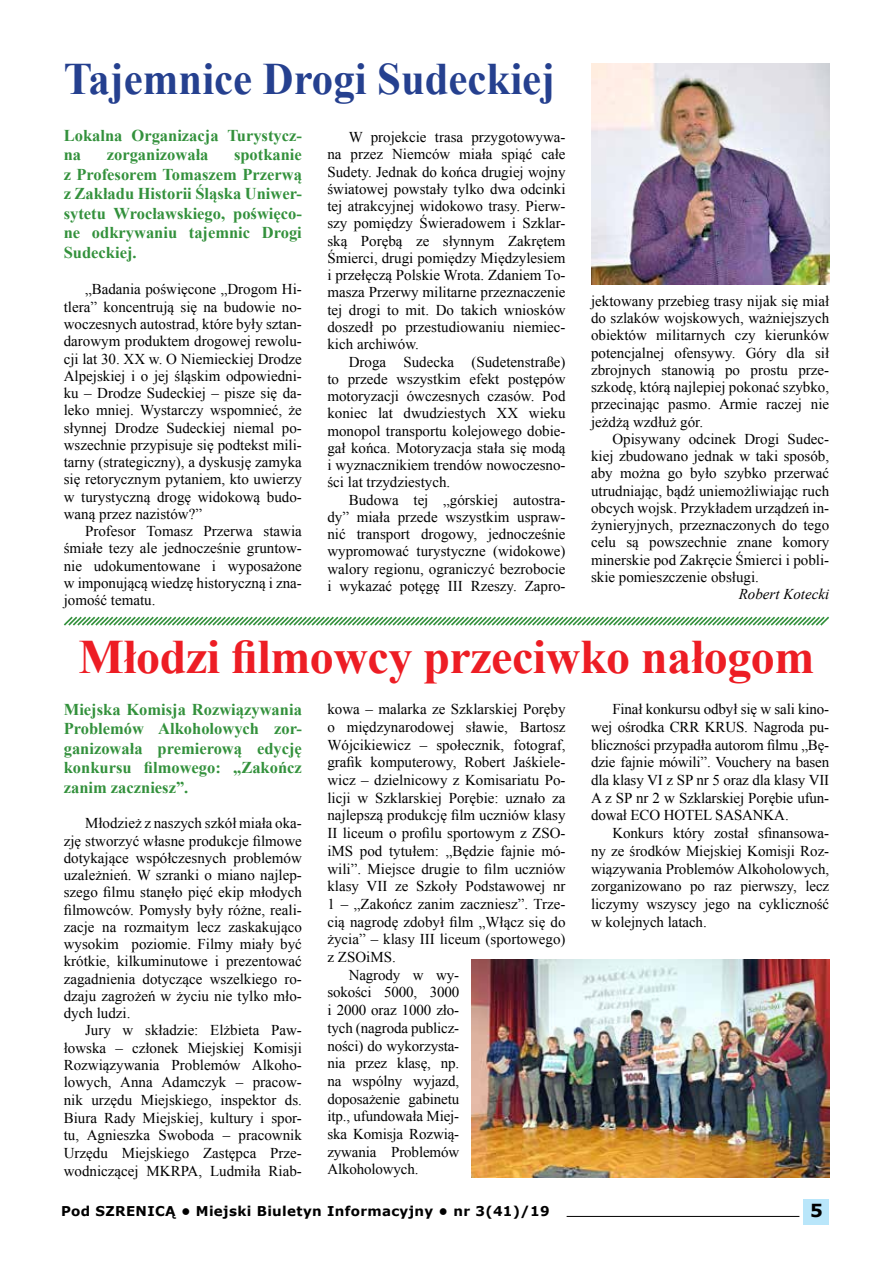
<style>
.page{position:relative;width:893px;height:1263px;background:#fff}
.page>*{position:absolute;margin:0;border:0;box-sizing:border-box;transform-origin:0 0}
.t1{font:700 48px "Times New Roman";letter-spacing:-.01em;color:#ed1d24}
.t2{font:700 45px "Times New Roman";color:#25408f;scale:.95 1}
.t3{font:700 18px "Verdana";color:#000}
.t4{font:700 16.5px/19.5px "Times New Roman";color:#33913c;text-align:justify}
.t5{font:15px/17.2px "Times New Roman";color:#000;text-align:justify}
.t6{font:italic 15px "Times New Roman";color:#000}
.t7{font:700 13.5px "Verdana";letter-spacing:.025em;color:#000}
</style>
<div class="page">
<div style="left:804px;top:1199px;width:25px;height:26px;background:#b9e6fa"></div>
<hr style="left:567px;top:1216px;width:232px;height:1px;background:#000">
<svg style="left:64px;top:616px;width:765px;height:10px"></svg>
<img style="left:591px;top:64px;width:239px;height:220px">
<img style="left:472px;top:959px;width:357px;height:219px">
<h2 class="t2" style="left:64px;top:48px;width:519px">Tajemnice Drogi Sudeckiej</h2>
<p class="t4" style="left:64px;top:125px;width:240px">Lokalna Organizacja Turystycz&shy;na</p>
<p class="t5" style="left:327px;top:128px;width:240px;text-indent:21px">W projekcie trasa przygotowywa&shy;na przez Niemców miała spiąć całe Sudety. Jednak do końca drugiej wojny światowej powstały tylko dwa odcinki tej atrakcyjnej widokowo trasy. Pierw&shy;szy pomiędzy Świeradowem i Szklar&shy;ską Porębą ze słynnym Zakrętem Śmierci, drugi pomiędzy Międzylesiem i przełęczą Polskie Wrota. Zdaniem To&shy;masza Przerwy militarne przeznaczenie tej drogi to mit. Do takich wniosków doszedł po przestudiowaniu niemiec&shy;kich archiwów.</p>
<p class="t5" style="left:327px;top:353px;width:240px;text-indent:21px">Droga Sudecka (Sudetenstraße) to przede wszystkim efekt postępów motoryzacji ówczesnych czasów. Pod koniec lat dwudziestych XX wieku monopol transportu kolejowego dobie&shy;gał końca. Motoryzacja stała się modą i wyznacznikiem trendów nowoczesno&shy;ści lat trzydziestych.</p>
<p class="t5" style="left:327px;top:491px;width:240px;text-indent:21px">Budowa tej „górskiej autostra&shy;dy” miała przede wszystkim uspraw&shy;nić transport drogowy, jednocześnie wypromować turystyczne (widokowe) walory regionu, ograniczyć bezrobocie i wykazać potęgę III Rzeszy. Zapro-</p>
<p class="t4" style="left:64px;top:145px;width:240px;text-indent:170px">spotkanie z Profesorem Tomaszem Przerwą z Zakładu Historii Śląska Uniwer&shy;sytetu Wrocławskiego, poświęco&shy;ne odkrywaniu tajemnic Drogi Sudeckiej.</p>
<p class="t5" style="left:64px;top:280px;width:240px;text-indent:21px">„Badania poświęcone „Drogom Hi&shy;tlera” koncentrują się na budowie no&shy;woczesnych autostrad, które były sztan&shy;darowym produktem drogowej rewolu&shy;cji lat 30. XX w. O Niemieckiej Drodze Alpejskiej i o jej śląskim odpowiedni&shy;ku – Drodze Sudeckiej – pisze się da&shy;leko mniej. Wystarczy wspomnieć, że słynnej Drodze Sudeckiej niemal po&shy;wszechnie przypisuje się podtekst mili&shy;tarny (strategiczny), a dyskusję zamyka się retorycznym pytaniem, kto uwierzy w turystyczną drogę widokową budo&shy;waną przez nazistów?”</p>
<p class="t5" style="left:64px;top:522px;width:240px;text-indent:21px">Profesor Tomasz Przerwa stawia śmiałe tezy ale jednocześnie gruntow&shy;nie udokumentowane i wyposażone w imponującą wiedzę historyczną i zna&shy;jomość tematu.</p>
<p class="t4" style="left:107px;top:145px;width:103px">zorganizowała</p>
<p class="t5" style="left:591px;top:292px;width:240px">jektowany przebieg trasy nijak się miał do szlaków wojskowych, ważniejszych obiektów militarnych czy kierunków potencjalnej ofensywy. Góry dla sił zbrojnych stanowią po prostu prze&shy;szkodę, którą najlepiej pokonać szybko, przecinając pasmo. Armie raczej nie jeżdżą wzdłuż gór.</p>
<p class="t5" style="left:591px;top:430px;width:240px;text-indent:21px">Opisywany odcinek Drogi Sudec&shy;kiej zbudowano jednak w taki sposób, aby można go było szybko przerwać utrudniając, bądź uniemożliwiając ruch obcych wojsk. Przykładem urządzeń in&shy;żynieryjnych, przeznaczonych do tego celu są powszechnie znane komory minerskie pod Zakręcie Śmierci i pobli&shy;skie pomieszczenie obsługi.</p>
<p class="t6" style="left:739px;top:584px;width:92px">Robert Kotecki</p>
<h1 class="t1" style="left:79px;top:623px;width:737px">Młodzi filmowcy przeciwko nałogom</h1>
<p class="t4" style="left:64px;top:699px;width:240px">Miejska Komisja Rozwiązywania Problemów Alkoholowych zor&shy;ganizowała premierową edycję konkursu filmowego: „Zakończ zanim zaczniesz”.</p>
<p class="t5" style="left:64px;top:814px;width:240px;text-indent:21px">Młodzież z naszych szkół miała oka&shy;zję stworzyć własne produkcje filmowe dotykające współczesnych problemów uzależnień. W szranki o miano najlep&shy;szego filmu stanęło pięć ekip młodych filmowców. Pomysły były różne, reali&shy;zacje na rozmaitym lecz zaskakująco wysokim poziomie. Filmy miały być krótkie, kilkuminutowe i prezentować zagadnienia dotyczące wszelkiego ro&shy;dzaju zagrożeń w życiu nie tylko mło&shy;dych ludzi.</p>
<p class="t5" style="left:64px;top:1021px;width:240px;text-indent:21px">Jury w składzie: Elżbieta Paw&shy;łowska – członek Miejskiej Komisji Rozwiązywania Problemów Alkoho&shy;lowych, Anna Adamczyk – pracow&shy;nik urzędu Miejskiego, inspektor ds.<br>Biura Rady Miejskiej, kultury i spor&shy;tu, Agnieszka Swoboda – pracownik Urzędu Miejskiego Zastępca Prze&shy;wodniczącej MKRPA, Ludmiła Riab-</p>
<p class="t5" style="left:327px;top:700px;width:240px">kowa – malarka ze Szklarskiej Poręby</p>
<p class="t5" style="left:327px;top:718px;width:240px">o międzynarodowej sławie, Bartosz</p>
<p class="t5" style="left:327px;top:736px;width:240px">Wójcikiewicz – społecznik, fotograf,</p>
<p class="t5" style="left:327px;top:753px;width:240px">grafik komputerowy, Robert Jaśkiele-</p>
<p class="t5" style="left:327px;top:771px;width:240px">wicz – dzielnicowy z Komisariatu Po-</p>
<p class="t5" style="left:327px;top:789px;width:240px">licji w Szklarskiej Porębie: uznało za</p>
<p class="t5" style="left:327px;top:806px;width:240px">najlepszą produkcję film uczniów klasy</p>
<p class="t5" style="left:327px;top:824px;width:240px">II liceum o profilu sportowym z ZSO-</p>
<p class="t5" style="left:327px;top:842px;width:240px">iMS pod tytułem: „Będzie fajnie mó-</p>
<p class="t5" style="left:327px;top:860px;width:240px">wili”. Miejsce drugie to film uczniów</p>
<p class="t5" style="left:327px;top:877px;width:240px">klasy VII ze Szkoły Podstawowej nr</p>
<p class="t5" style="left:327px;top:895px;width:240px">1 – „Zakończ zanim zaczniesz”. Trze-</p>
<p class="t5" style="left:327px;top:913px;width:240px">cią nagrodę zdobył film „Włącz się do</p>
<p class="t5" style="left:327px;top:930px;width:240px">życia” – klasy III liceum (sportowego)</p>
<p class="t5" style="left:327px;top:948px;width:70px">z ZSOiMS.</p>
<p class="t5" style="left:349px;top:966px;width:112px">Nagrody w wy-</p>
<p class="t5" style="left:327px;top:983px;width:133px">sokości 5000, 3000</p>
<p class="t5" style="left:327px;top:1001px;width:133px">i 2000 oraz 1000 zło-</p>
<p class="t5" style="left:327px;top:1019px;width:133px">tych (nagroda publicz-</p>
<p class="t5" style="left:327px;top:1037px;width:133px">ności) do wykorzysta-</p>
<p class="t5" style="left:327px;top:1054px;width:133px">nia przez klasę, np.</p>
<p class="t5" style="left:327px;top:1072px;width:133px">na wspólny wyjazd,</p>
<p class="t5" style="left:327px;top:1090px;width:133px">doposażenie gabinetu</p>
<p class="t5" style="left:327px;top:1107px;width:133px">itp., ufundowała Miej-</p>
<p class="t5" style="left:327px;top:1125px;width:133px">ska Komisja Rozwią-</p>
<p class="t5" style="left:327px;top:1143px;width:133px">zywania Problemów</p>
<p class="t5" style="left:327px;top:1160px;width:93px">Alkoholowych.</p>
<p class="t5" style="left:591px;top:700px;width:240px;line-height:17.7px;text-indent:21px">Finał konkursu odbył się w sali kino&shy;wej ośrodka CRR Krus</p>
<p class="t5" style="left:591px;top:718px;width:240px;line-height:17.7px;text-indent:153px">. Nagroda pu&shy;bliczności przypadła autorom filmu „Bę&shy;dzie fajnie mówili”. Vouchery na basen dla klasy VI z SP nr 5 oraz dla klasy VII A z SP nr 2 w Szklarskiej Porębie ufun&shy;dował ECO HOTEL SASANKA.</p>
<p class="t5" style="left:591px;top:824px;width:240px;line-height:17.7px;text-indent:21px">Konkurs który został sfinansowa&shy;ny ze środków Miejskiej Komisji Roz&shy;wiązywania Problemów Alkoholowych, zorganizowano po raz pierwszy, lecz liczymy wszyscy jego na cykliczność w kolejnych latach.</p>
<p class="t7" style="left:61px;top:1201px;width:490px">Pod SZRENICĄ • Miejski Biuletyn Informacyjny • nr 3(41)/19</p>
<p class="t3" style="left:810px;top:1198px;width:14px">5</p>
</div>
